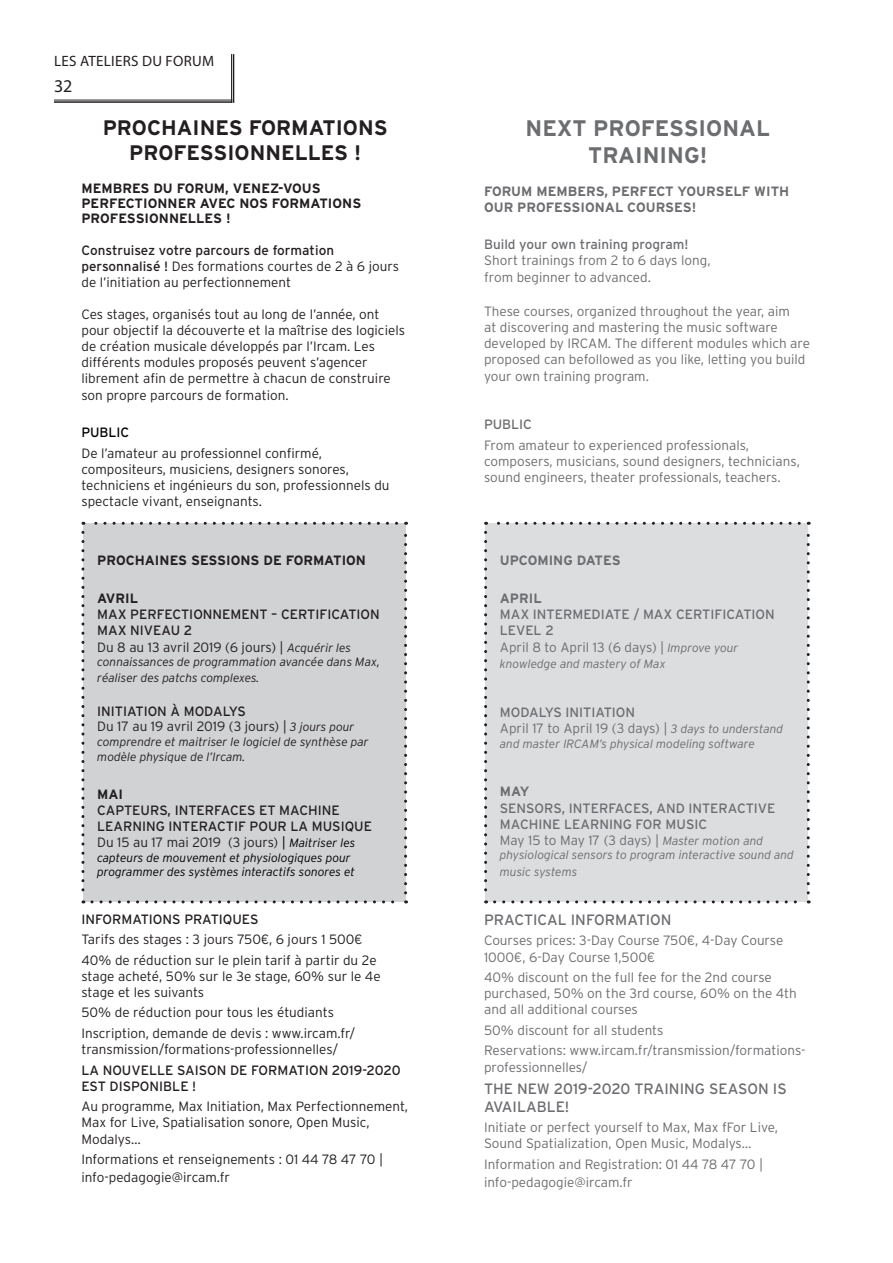
<style>
.page{position:relative;width:893px;height:1263px;background:#fff}
.page>*{position:absolute;margin:0;border:0;box-sizing:border-box;transform-origin:0 0}
.t1{font:700 22.5px/27px "Interstate";color:#6c6d70;text-align:center}
.t2{font:700 21px/25.2px "Interstate";color:#231f20;text-align:center}
.t3{font:18px "Myriad Pro";color:#231f20}
.t4{font:15px/18px "Interstate";color:#6c6d70}
.t5{font:15px "Myriad Pro";letter-spacing:.02em;color:#231f20}
.t6{font:300 13.5px/16.2px "Interstate";color:#231f20}
.t7{font:300 13.5px/16.2px "Interstate";color:#6c6d70}
.t8{font:13.5px/16.2px "Interstate";color:#231f20}
.t9{font:13.5px/16.2px "Interstate";color:#6c6d70}
.t10{font:700 13.5px/15px "Interstate";color:#231f20}
.t11{font:700 13.5px/16.2px "Interstate";color:#6c6d70}
.t12{font:13.5px "Interstate";letter-spacing:-.005em;color:#000}
.t13{font:italic 300 12px/16.2px "Interstate";color:#231f20}
.t14{font:italic 300 12px/16.2px "Interstate";color:#6c6d70}
.t15{font:italic 300 12px/14.4px "Interstate";color:#000}
.s1{font-weight:400}
.s2{font-weight:300}
.s3{font-weight:300;font-style:italic;font-size:12px}
.s4{font-style:italic;font-size:12px}
.s5{font-weight:300;color:#000}
.s6{font-weight:300;font-style:italic;font-size:12px;color:#000}
</style>
<div class="page">
<hr style="left:54px;top:100px;width:178px;height:1px;background:#231f20">
<hr style="left:54px;top:101px;width:178px;height:2px;background:#231f20">
<hr style="left:231px;top:54px;width:1px;height:49px;background:#231f20">
<hr style="left:233px;top:54px;width:1px;height:49px;background:#231f20">
<div style="left:83px;top:523px;width:323px;height:379px;background:#d1d2d4"></div>
<svg style="left:81px;top:532px;width:3px;height:371px"></svg>
<svg style="left:92px;top:900px;width:315px;height:3px"></svg>
<svg style="left:404px;top:522px;width:3px;height:371px"></svg>
<svg style="left:83px;top:522px;width:314px;height:3px"></svg>
<div style="left:486px;top:523px;width:322px;height:379px;background:#dcdddf"></div>
<svg style="left:484px;top:532px;width:3px;height:371px"></svg>
<svg style="left:495px;top:900px;width:314px;height:3px"></svg>
<svg style="left:807px;top:522px;width:3px;height:371px"></svg>
<svg style="left:486px;top:522px;width:313px;height:3px"></svg>
<p class="t5" style="left:54px;top:51px;width:162px">LES ATELIERS DU FORUM</p>
<h3 class="t3" style="left:54px;top:75px;width:20px">32</h3>
<h2 class="t2" style="left:103px;top:115px;width:286px">PROCHAINES FORMATIONS<br>PROFESSIONNELLES !</h2>
<p class="t10" style="left:81px;top:180px;width:281px">MEMBRES DU FORUM, VENEZ-VOUS<br>PERFECTIONNER AVEC NOS FORMATIONS<br>PROFESSIONNELLES !</p>
<p class="t6" style="left:81px;top:242px;width:319px"><span class="s1">Construisez votre parcours de formation personnalisé !</span> Des formations courtes de 2 à 6 jours de l’initiation au perfectionnement</p>
<p class="t6" style="left:81px;top:306px;width:325px">Ces stages, organisés tout au long de l’année, ont pour objectif la découverte et la maîtrise des logiciels de création musicale développés par l’Ircam. Les différents modules proposés peuvent s’agencer librement afin de permettre à chacun de construire son propre parcours de formation.</p>
<p class="t12" style="left:81px;top:425px;width:49px">PUBLIC</p>
<p class="t6" style="left:81px;top:444px;width:310px">De l’amateur au professionnel confirmé, compositeurs, musiciens, designers sonores, techniciens et ingénieurs du son, professionnels du spectacle vivant, enseignants.</p>
<p class="t10" style="left:97px;top:553px;width:270px">PROCHAINES SESSIONS DE FORMATION</p>
<p class="t10" style="left:97px;top:590px;width:42px">AVRIL</p>
<p class="t8" style="left:97px;top:606px;width:284px">MAX PERFECTIONNEMENT – CERTIFICATION<br>MAX NIVEAU 2<br><span class="s2">Du 8 au 13 avril 2019 (6 jours) |</span> <span class="s3">Acquérir les</span></p>
<p class="t13" style="left:97px;top:653px;width:284px">connaissances de programmation avancée dans Max, réaliser des patchs complexes.</p>
<p class="t6" style="left:97px;top:704px;width:259px;line-height:15px"><span class="s1">INITIATION À MODALYS<br></span>Du 17 au 19 avril 2019 (3 jours) | <span class="s4">3 jours pour</span></p>
<p class="t13" style="left:97px;top:734px;width:273px;line-height:15px">comprendre et maitriser le logiciel de synthèse par modèle physique de l’Ircam.</p>
<p class="t10" style="left:97px;top:786px;width:27px">MAI</p>
<p class="t8" style="left:97px;top:802px;width:276px">CAPTEURS, INTERFACES ET MACHINE<br>LEARNING INTERACTIF POUR LA MUSIQUE<br><span class="s2">Du 15 au 17 mai 2019 (3 jours)</span> <span class="s5">|</span> <span class="s6">Maitriser les</span></p>
<p class="t15" style="left:97px;top:850px;width:259px">capteurs de mouvement et physiologiques pour programmer des systèmes interactifs sonores et</p>
<p class="t8" style="left:81px;top:911px;width:179px">INFORMATIONS PRATIQUES</p>
<p class="t6" style="left:81px;top:929px;width:297px;line-height:20.4px">Tarifs des stages : 3 jours 750€, 6 jours 1 500€<br>40% de réduction sur le plein tarif à partir du 2e</p>
<p class="t6" style="left:81px;top:968px;width:301px">stage acheté, 50% sur le 3e stage, 60% sur le 4e stage et les suivants</p>
<p class="t6" style="left:81px;top:1002px;width:275px;line-height:20.4px">50% de réduction pour tous les étudiants<br>Inscription, demande de devis : www.ircam.fr/</p>
<p class="t6" style="left:81px;top:1041px;width:258px">transmission/formations-professionnelles/</p>
<p class="t8" style="left:81px;top:1061px;width:321px">LA NOUVELLE SAISON DE FORMATION 2019-2020<br>EST DISPONIBLE !</p>
<p class="t6" style="left:81px;top:1098px;width:328px">Au programme, Max Initiation, Max Perfectionnement,<br>Max for Live, Spatialisation sonore, Open Music,<br>Modalys…</p>
<p class="t6" style="left:81px;top:1150px;width:303px;line-height:18px">Informations et renseignements : 01 44 78 47 70 | info-pedagogie@ircam.fr</p>
<h1 class="t1" style="left:526px;top:115px;width:246px">NEXT PROFESSIONAL<br>TRAINING!</h1>
<p class="t11" style="left:484px;top:183px;width:307px">FORUM MEMBERS, PERFECT YOURSELF WITH<br>OUR PROFESSIONAL COURSES!</p>
<p class="t9" style="left:484px;top:236px;width:206px">Build your own training program!</p>
<p class="t7" style="left:484px;top:252px;width:228px">Short trainings from 2 to 6 days long, from beginner to advanced.</p>
<p class="t7" style="left:484px;top:303px;width:327px">These courses, organized throughout the year, aim<br>at discovering and mastering the music software developed by IRCAM. The different modules which are proposed can befollowed as you like, letting you build your own training program.</p>
<p class="t9" style="left:484px;top:416px;width:49px">PUBLIC</p>
<p class="t7" style="left:484px;top:437px;width:317px">From amateur to experienced professionals, composers, musicians, sound designers, technicians, sound engineers, theater professionals, teachers.</p>
<p class="t11" style="left:500px;top:552px;width:122px">UPCOMING DATES</p>
<p class="t11" style="left:500px;top:590px;width:43px">APRIL</p>
<p class="t9" style="left:500px;top:606px;width:276px">MAX INTERMEDIATE / MAX CERTIFICATION<br>LEVEL 2<br><span class="s2">April 8 to April 13 (6 days) |</span> <span class="s3">Improve your</span></p>
<p class="t14" style="left:500px;top:655px;width:167px">knowledge and mastery of Max</p>
<p class="t7" style="left:500px;top:704px;width:285px"><span class="s1">MODALYS INITIATION<br></span>April 17 to April 19 (3 days) | <span class="s4">3 days to understand</span></p>
<p class="t14" style="left:500px;top:735px;width:256px">and master IRCAM’s physical modeling software</p>
<p class="t11" style="left:500px;top:783px;width:31px">MAY</p>
<p class="t9" style="left:500px;top:799px;width:277px">SENSORS, INTERFACES, AND INTERACTIVE<br>MACHINE LEARNING FOR MUSIC<br><span class="s2">May 15 to May 17 (3 days) |</span> <span class="s3">Master motion and</span></p>
<p class="t14" style="left:500px;top:847px;width:296px">physiological sensors to program interactive sound and music systems</p>
<p class="t4" style="left:484px;top:910px;width:189px">PRACTICAL INFORMATION</p>
<p class="t7" style="left:484px;top:932px;width:301px">Courses prices: 3-Day Course 750€, 4-Day Course<br>1000€, 6-Day Course 1,500€</p>
<p class="t7" style="left:484px;top:969px;width:314px">40% discount on the full fee for the 2nd course purchased, 50% on the 3rd course, 60% on the 4th and all additional courses</p>
<p class="t7" style="left:484px;top:1020px;width:323px;line-height:20.4px">50% discount for all students<br>Reservations: www.ircam.fr/transmission/formations-</p>
<p class="t7" style="left:484px;top:1058px;width:105px">professionnelles/</p>
<p class="t4" style="left:484px;top:1079px;width:304px">THE NEW 2019-2020 TRAINING SEASON IS<br>AVAILABLE!</p>
<p class="t7" style="left:484px;top:1119px;width:295px">Initiate or perfect yourself to Max, Max fFor Live,<br>Sound Spatialization, Open Music, Modalys…</p>
<p class="t7" style="left:484px;top:1155px;width:281px;line-height:18px">Information and Registration: 01 44 78 47 70 | info-pedagogie@ircam.fr</p>
</div>
